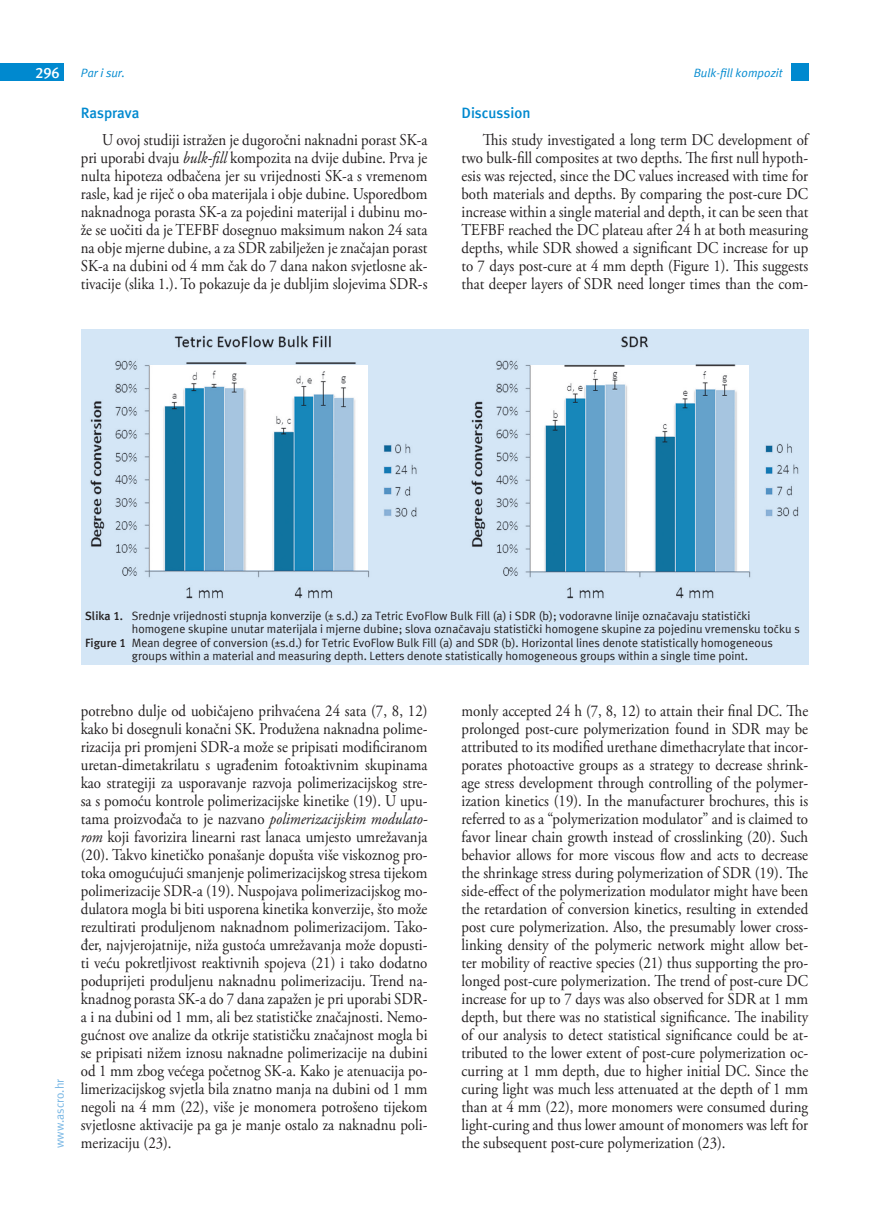
<style>
.page{position:relative;width:872px;height:1212px;background:#fff}
.page>*{position:absolute;margin:0;border:0;box-sizing:border-box;transform-origin:0 0}
.t1{font:16.5px/18px "Adobe Garamond Pro";color:#231f20;text-align:justify;scale:.9 1}
.t2{font:700 15px "Meta ASC";color:#0089cf}
.t3{font:700 15px "Meta ASC";color:#fff}
.t4{font:12px "Meta ASC";color:#231f20}
.t5{font:italic 12px "Meta ASC";color:#0089cf}
.t6{font:12px "Meta ASC";color:#77b6e4}
.s1{font-style:italic}
.s2{font-weight:700}
</style>
<div class="page">
<div style="left:791px;top:64px;width:17px;height:17px;background:#0089cf"></div>
<div style="left:0;top:64px;width:64px;height:17px;background:#0089cf"></div>
<div style="left:81px;top:329px;width:727px;height:335px;background:#d4e6f6"></div>
<img style="left:471px;top:336px;width:328px;height:263px">
<img style="left:90px;top:335px;width:327px;height:264px">
<p class="t3" style="left:35px;top:64px;width:26px">296</p>
<p class="t5" style="left:81px;top:66px;width:46px">Par i sur.</p>
<p class="t5" style="left:694px;top:66px;width:90px">Bulk-fill kompozit</p>
<p class="t2" style="left:461px;top:104px;width:70px">Discussion</p>
<p class="t1" style="left:461px;top:131px;width:387px;text-indent:21px">This study investigated a long term DC development of two bulk-fill composites at two depths. The first null hypoth&shy;esis was rejected, since the DC values increased with time for both materials and depths. By comparing the post-cure DC increase within a single material and depth, it can be seen that TEFBF reached the DC plateau after 24 h at both measuring depths, while SDR showed a significant DC increase for up to 7 days post-cure at 4 mm depth (Figure 1). This suggests that deeper layers of SDR need longer times than the com-</p>
<p class="t2" style="left:81px;top:104px;width:60px">Rasprava</p>
<p class="t1" style="left:81px;top:131px;width:387px;text-indent:21px">U ovoj studiji istražen je dugoročni naknadni porast SK-a pri uporabi dvaju <span class="s1">bulk-fill</span> kompozita na dvije dubine. Prva je nulta hipoteza odbačena jer su vrijednosti SK-a s vremenom rasle, kad je riječ o oba materijala i obje dubine. Usporedbom naknadnoga porasta SK-a za pojedini materijal i dubinu mo&shy;že se uočiti da je TEFBF dosegnuo maksimum nakon 24 sata na obje mjerne dubine, a za SDR zabilježen je značajan porast SK-a na dubini od 4 mm čak do 7 dana nakon svjetlosne ak&shy;tivacije (slika 1.). To pokazuje da je dubljim slojevima SDR-s</p>
<p class="t6" style="left:53px;top:1148px;width:71px;rotate:-90deg">www.ascro.hr</p>
<p class="t4" style="left:85px;top:609px;width:667px"><span class="s2">Slika 1.</span> Srednje vrijednosti stupnja konverzije (± s.d.) za Tetric EvoFlow Bulk Fill (a) i SDR (b); vodoravne linije označavaju statistički</p>
<p class="t4" style="left:132px;top:622px;width:669px">homogene skupine unutar materijala i mjerne dubine; slova označavaju statistički homogene skupine za pojedinu vremensku točku s</p>
<p class="t4" style="left:85px;top:636px;width:689px"><span class="s2">Figure 1</span> Mean degree of conversion (±s.d.) for Tetric EvoFlow Bulk Fill (a) and SDR (b). Horizontal lines denote statistically homogeneous</p>
<p class="t4" style="left:132px;top:649px;width:617px">groups within a material and measuring depth. Letters denote statistically homogeneous groups within a single time point.</p>
<p class="t1" style="left:81px;top:702px;width:387px">potrebno dulje od uobičajeno prihvaćena 24 sata (7, 8, 12) kako bi dosegnuli konačni SK. Produžena naknadna polime&shy;rizacija pri promjeni SDR-a može se pripisati modificiranom uretan-dimetakrilatu s ugrađenim fotoaktivnim skupinama kao strategiji za usporavanje razvoja polimerizacijskog stre&shy;sa s pomoću kontrole polimerizacijske kinetike (19). U upu&shy;tama proizvođača to je nazvano <span class="s1">polimerizacijskim modulato&shy;rom</span> koji favorizira linearni rast lanaca umjesto umrežavanja (20). Takvo kinetičko ponašanje dopušta više viskoznog pro&shy;toka omogućujući smanjenje polimerizacijskog stresa tijekom polimerizacije SDR-a (19). Nuspojava polimerizacijskog mo&shy;dulatora mogla bi biti usporena kinetika konverzije, što može rezultirati produljenom naknadnom polimerizacijom. Tako&shy;đer, najvjerojatnije, niža gustoća umrežavanja može dopusti&shy;ti veću pokretljivost reaktivnih spojeva (21) i tako dodatno poduprijeti produljenu naknadnu polimerizaciju. Trend na&shy;knadnog porasta SK-a do 7 dana zapažen je pri uporabi SDR&shy;a i na dubini od 1 mm, ali bez statističke značajnosti. Nemo&shy;gućnost ove analize da otkrije statističku značajnost mogla bi se pripisati nižem iznosu naknadne polimerizacije na dubini od 1 mm zbog većega početnog SK-a. Kako je atenuacija po&shy;limerizacijskog svjetla bila znatno manja na dubini od 1 mm negoli na 4 mm (22), više je monomera potrošeno tijekom svjetlosne aktivacije pa ga je manje ostalo za naknadnu poli&shy;merizaciju (23).</p>
<p class="t1" style="left:461px;top:702px;width:387px">monly accepted 24 h (7, 8, 12) to attain their final DC. The prolonged post-cure polymerization found in SDR may be attributed to its modified urethane dimethacrylate that incor&shy;porates photoactive groups as a strategy to decrease shrink&shy;age stress development through controlling of the polymer&shy;ization kinetics (19). In the manufacturer brochures, this is referred to as a “polymerization modulator” and is claimed to favor linear chain growth instead of crosslinking (20). Such behavior allows for more viscous flow and acts to decrease the shrinkage stress during polymerization of SDR (19). The side-effect of the polymerization modulator might have been the retardation of conversion kinetics, resulting in extended post cure polymerization. Also, the presumably lower cross&shy;linking density of the polymeric network might allow bet&shy;ter mobility of reactive species (21) thus supporting the pro&shy;longed post-cure polymerization. The trend of post-cure DC increase for up to 7 days was also observed for SDR at 1 mm depth, but there was no statistical significance. The inability of our analysis to detect statistical significance could be at&shy;tributed to the lower extent of post-cure polymerization oc&shy;curring at 1 mm depth, due to higher initial DC. Since the curing light was much less attenuated at the depth of 1 mm than at 4 mm (22), more monomers were consumed during light-curing and thus lower amount of monomers was left for the subsequent post-cure polymerization (23).</p>
</div>
